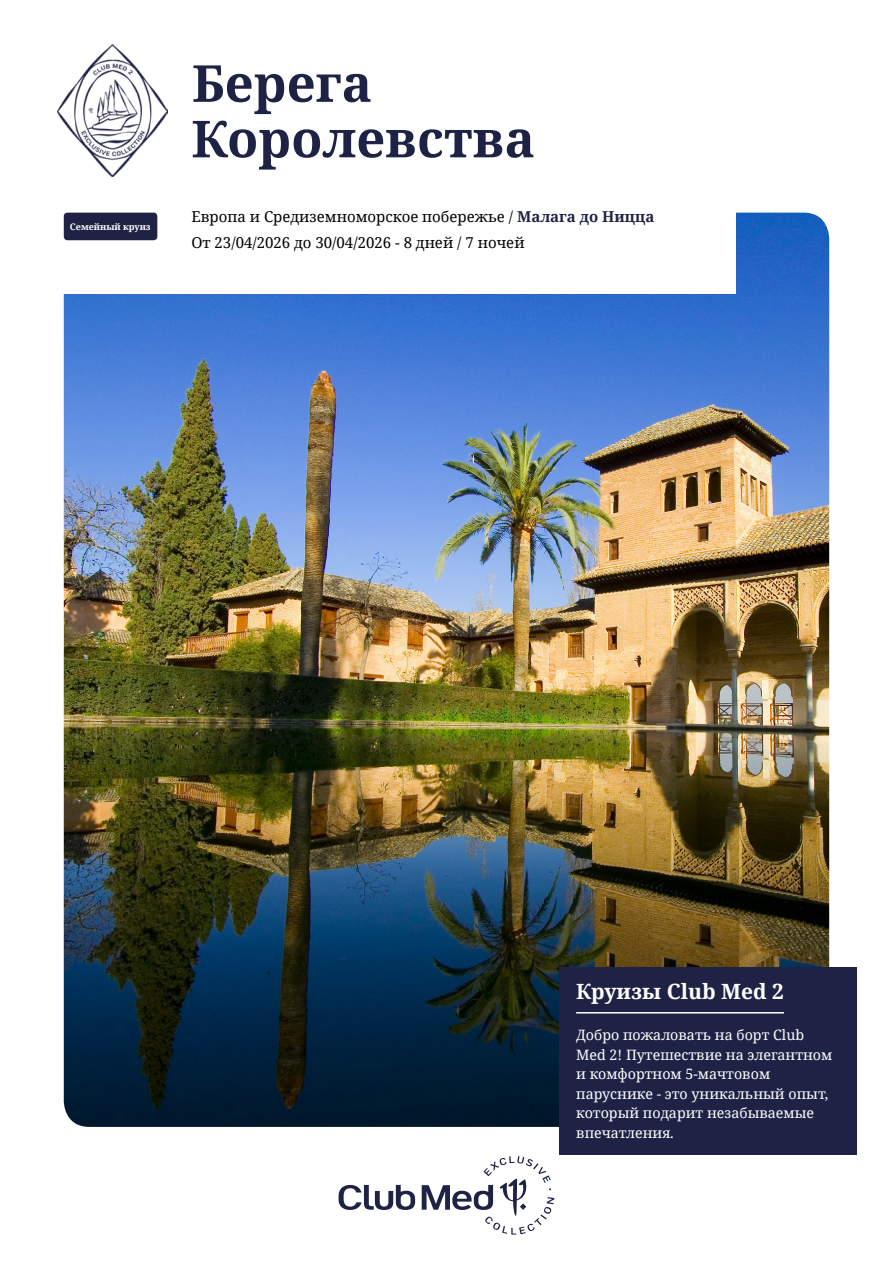
<style>
.page{position:relative;width:893px;height:1263px;background:#fff}
.page>*{position:absolute;margin:0;border:0;box-sizing:border-box;transform-origin:0 0}
.t1{font:700 51px/55.5px "Noto Serif";color:#1e2346}
.t2{font:700 21px "Noto Serif";color:#fff}
.t3{font:15px/25.2px "Noto Serif";color:#000}
.t4{font:14.25px/19.5px "Noto Serif";color:#fff}
.t5{font:700 9px "Noto Serif";color:#fff}
.s1{font-weight:700;color:#1e2346}
</style>
<div class="page">
<img style="left:64px;top:213px;width:765px;height:914px">
<div style="left:559px;top:967px;width:298px;height:187px;background:#1e2346"></div>
<hr style="left:576px;top:1012px;width:208px;height:1px;background:#fff">
<div style="left:0;top:212px;width:736px;height:81px;background:#fff"></div>
<img style="left:57px;top:45px;width:111px;height:131px">
<div style="left:64px;top:213px;width:93px;height:27px;background:#1e2346;border-radius:4px"></div>
<svg style="left:339px;top:1156px;width:215px;height:78px"></svg>
<p class="t5" style="left:70px;top:220px;width:82px">Семейный круиз</p>
<h1 class="t1" style="left:191px;top:54px;width:345px">Берега<br>Королевства</h1>
<p class="t3" style="left:191px;top:204px;width:465px">Европа и Средиземноморское побережье / <span class="s1">Малага до Ницца<br></span>От 23/04/2026 до 30/04/2026 - 8 дней / 7 ночей</p>
<h2 class="t2" style="left:576px;top:977px;width:209px">Круизы Club Med 2</h2>
<p class="t4" style="left:576px;top:1024px;width:258px">Добро пожаловать на борт Club<br>Med 2! Путешествие на элегантном и комфортном 5-мачтовом паруснике - это уникальный опыт, который подарит незабываемые впечатления.</p>
</div>
